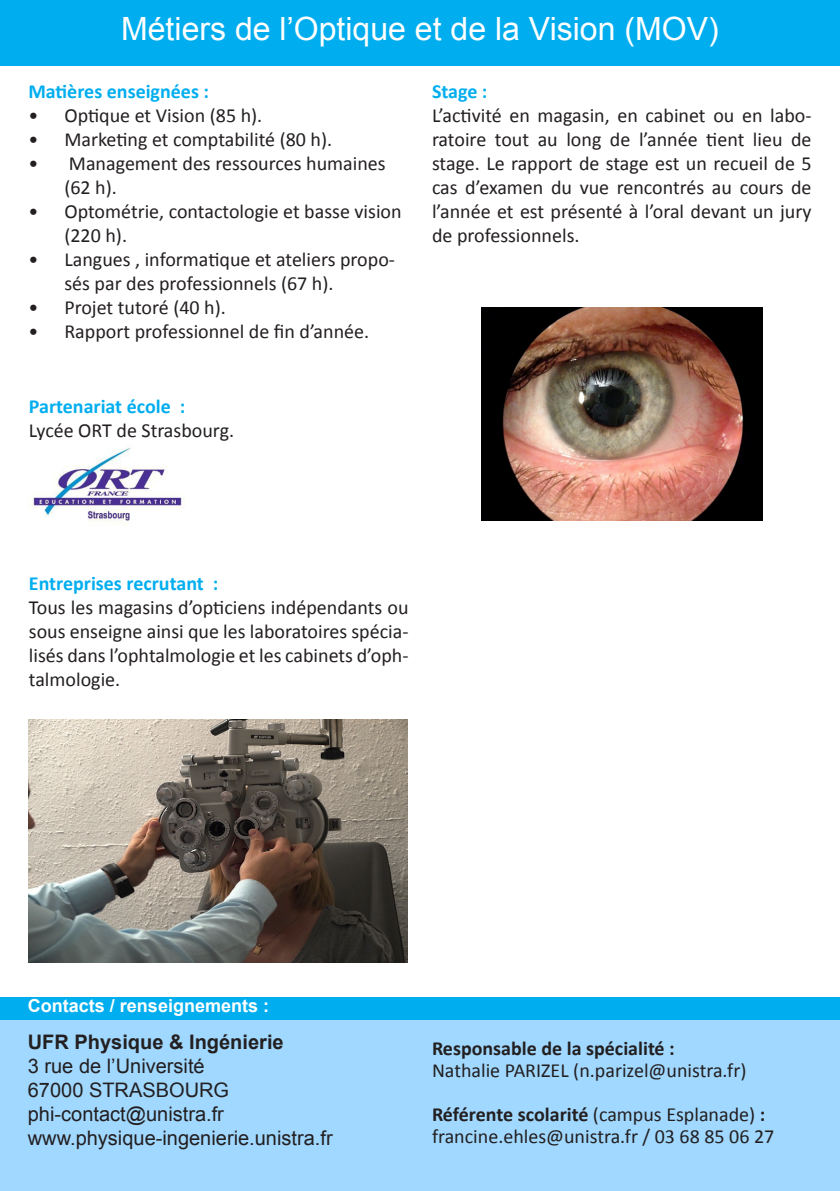
<style>
.page{position:relative;width:840px;height:1191px;background:#fff}
.page>*{position:absolute;margin:0;border:0;box-sizing:border-box;transform-origin:0 0}
.t1{font:32px "Arial";color:#fff}
.t2{font:20px/24px "Calibri";color:#231f20}
.t3{font:20px "Arial";color:#231f20}
.t4{font:700 20px "Calibri";color:#00aeef}
.t5{font:700 20px "Calibri";color:#231f20}
.t6{font:700 20px "Arial";color:#231f20}
.t7{font:700 18px "Arial";color:#fff}
.s1{font-weight:400}
</style>
<div class="page">
<div style="left:0;top:1006px;width:839px;height:185px;background:#a0d8ff"></div>
<div style="left:0;top:0;width:839px;height:65px;background:#00aeef"></div>
<img style="left:29px;top:720px;width:378px;height:242px">
<img style="left:481px;top:308px;width:281px;height:212px">
<img style="left:29px;top:448px;width:153px;height:77px">
<div style="left:0;top:997px;width:839px;height:23px;background:#00aeef"></div>
<p class="t1" style="left:121px;top:8px;width:598px">Métiers de l’Optique et de la Vision (MOV)</p>
<p class="t4" style="left:28px;top:79px;width:182px">Matières enseignées :</p>
<p class="t2" style="left:28px;top:104px;width:235px">• Optique et Vision (85 h).</p>
<p class="t2" style="left:28px;top:128px;width:305px">• Marketing et comptabilité (80 h).</p>
<p class="t2" style="left:64px;top:152px;width:322px;text-indent:-36px">• Management des ressources humaines (62 h).</p>
<p class="t2" style="left:64px;top:200px;width:338px;text-indent:-36px">• Optométrie, contactologie et basse vision (220 h).</p>
<p class="t2" style="left:64px;top:248px;width:332px;text-indent:-36px">• Langues , informatique et ateliers propo&shy;sés par des professionnels (67 h).</p>
<p class="t2" style="left:28px;top:296px;width:199px">• Projet tutoré (40 h).</p>
<p class="t2" style="left:28px;top:320px;width:342px">• Rapport professionnel de fin d’année.</p>
<p class="t4" style="left:432px;top:79px;width:57px">Stage :</p>
<p class="t2" style="left:432px;top:104px;width:381px;text-align:justify">L’activité en magasin, en cabinet ou en labo&shy;ratoire tout au long de l’année tient lieu de stage. Le rapport de stage est un recueil de 5 cas d’examen du vue rencontrés au cours de l’année et est présenté à l’oral devant un jury de professionnels.</p>
<p class="t4" style="left:29px;top:393px;width:158px">Partenariat école :</p>
<p class="t2" style="left:29px;top:418px;width:207px">Lycée ORT de Strasbourg.</p>
<p class="t4" style="left:29px;top:570px;width:191px">Entreprises recrutant :</p>
<p class="t2" style="left:29px;top:595px;width:381px;text-align:justify">Tous les magasins d’opticiens indépendants ou sous enseigne ainsi que les laboratoires spécia&shy;lisés dans l’ophtalmologie et les cabinets d’oph&shy;talmologie.</p>
<p class="t7" style="left:28px;top:994px;width:243px">Contacts / renseignements :</p>
<p class="t6" style="left:28px;top:1028px;width:257px">UFR Physique &amp; Ingénierie</p>
<p class="t3" style="left:28px;top:1052px;width:178px">3 rue de l’Université</p>
<p class="t3" style="left:28px;top:1076px;width:203px">67000 STRASBOURG</p>
<p class="t3" style="left:28px;top:1100px;width:197px">phi-contact@unistra.fr</p>
<p class="t3" style="left:28px;top:1124px;width:306px">www.physique-ingenierie.unistra.fr</p>
<p class="t5" style="left:432px;top:1035px;width:244px">Responsable de la spécialité :</p>
<p class="t2" style="left:432px;top:1058px;width:316px">Nathalie PARIZEL (n.parizel@unistra.fr)</p>
<p class="t5" style="left:432px;top:1101px;width:334px">Référente scolarité <span class="s1">(campus Esplanade)</span> :</p>
<p class="t2" style="left:432px;top:1124px;width:344px">francine.ehles@unistra.fr / 03 68 85 06 27</p>
</div>
